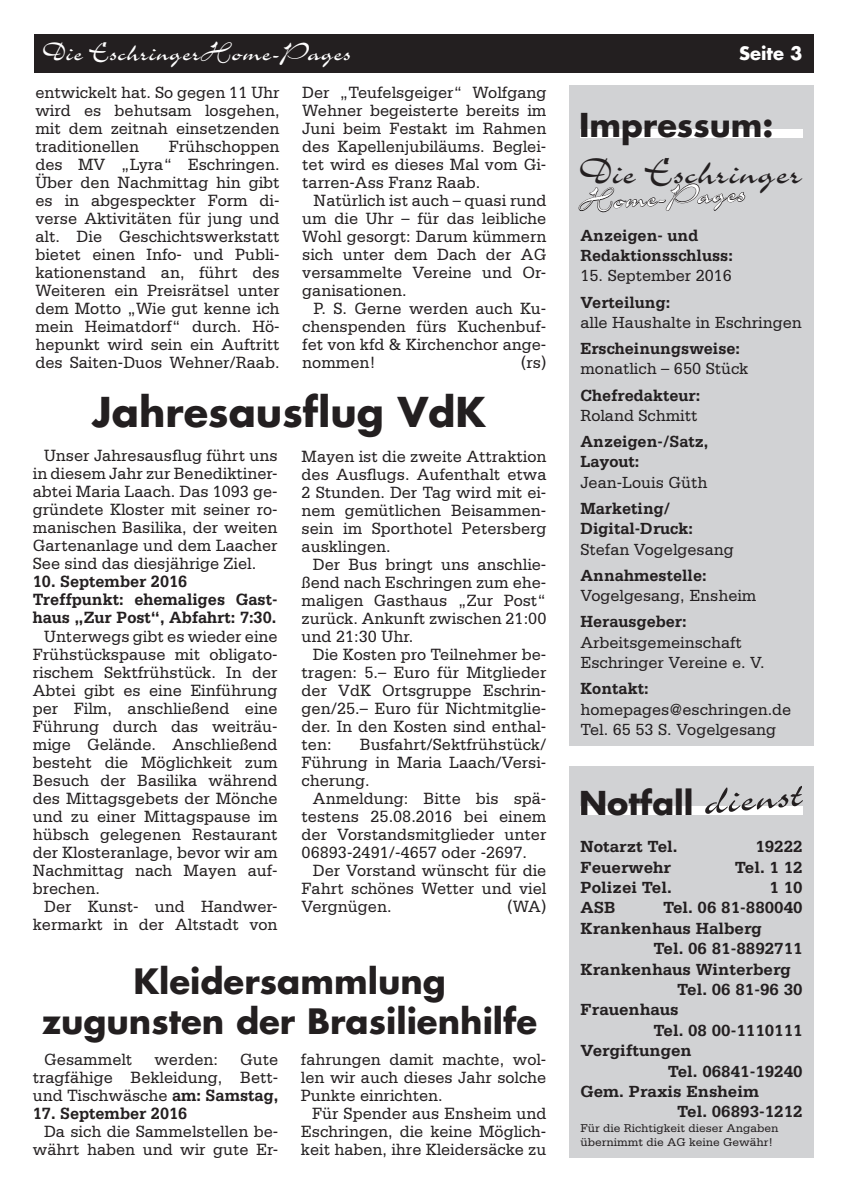
<style>
.page{position:relative;width:848px;height:1191px;background:#fff}
.page>*{position:absolute;margin:0;border:0;box-sizing:border-box;transform-origin:0 0}
.Zwischenüberschrift{font:48px "Charme LT";color:#231f20}
.t1{font:40.8px "Charme LT";color:#231f20}
.Uberschrift{font:700 40px "Futura LT";color:#231f20}
.Uberschrift-2{font:700 34px/40.8px "Futura LT";color:#231f20;text-align:center}
.t2{font:32.2px "Charme LT";color:#fff}
.Uberschrift-3{font:700 32px "Futura LT";color:#231f20}
.t3{font:29px "Charme LT";color:#fff}
.t4{font:700 18px "Futura LT";color:#fff}
.Grundtext{font:17.2px/18px "Serifa LT";color:#231f20;text-align:justify;scale:.95 1}
.Grundtext-2{font:700 17.2px/18px "Serifa LT";color:#231f20;scale:.95 1}
.t5{font:700 17px "Serifa LT";color:#231f20}
.t6{font:17px "Serifa LT";color:#231f20;scale:.96 1}
.t7{font:700 17px "Serifa LT";color:#231f20;scale:.96 1}
.t8{font:12px/14.4px "Serifa LT";color:#231f20}
.s1{font-weight:700}
</style>
<div class="page">
<div style="left:34px;top:34px;width:780px;height:38px;background:#231f20"></div>
<div style="left:569px;top:85px;width:245px;height:661px;background:#d1d2d4"></div>
<div style="left:569px;top:766px;width:245px;height:391px;background:#d1d2d4"></div>
<div style="left:580px;top:806px;width:222px;height:8px;background:#fff"></div>
<div style="left:580px;top:129px;width:222px;height:8px;background:#fff"></div>
<svg style="left:578px;top:183px;width:167px;height:30px"></svg>
<p class="t3" style="left:43px;top:38px;width:310px">Die EschringerHome-Pages</p>
<p class="t4" style="left:739px;top:42px;width:65px">Seite 3</p>
<p class="Grundtext" style="left:35px;top:84px;width:258px">entwickelt hat. So gegen 11 Uhr wird es behutsam losgehen, mit dem zeitnah einsetzenden traditionellen</p>
<p class="Grundtext" style="left:35px;top:138px;width:258px;text-indent:133px">Frühschoppen des MV „Lyra“ Eschringen.<br>Über den Nachmittag hin gibt es in abgespeckter Form di&shy;verse Aktivitäten für jung und alt. Die Geschichtswerkstatt bietet einen Info- und Publi&shy;kationenstand an, führt des Weiteren ein Preisrätsel unter dem Motto „Wie gut kenne ich mein Heimatdorf“ durch. Hö&shy;hepunkt wird sein ein Auftritt des Saiten-Duos Wehner/Raab.</p>
<p class="Grundtext" style="left:302px;top:84px;width:258px">Der „Teufelsgeiger“ Wolfgang Wehner begeisterte bereits im Juni beim Festakt im Rahmen des Kapellenjubiläums. Beglei&shy;tet wird es dieses Mal vom Gi&shy;tarren-Ass Franz Raab.</p>
<p class="Grundtext" style="left:302px;top:192px;width:258px;text-indent:11px">Natürlich ist auch – quasi rund um die Uhr – für das leibliche Wohl gesorgt: Darum kümmern sich unter dem Dach der AG versammelte Vereine und Or&shy;ganisationen.</p>
<p class="Grundtext" style="left:302px;top:300px;width:258px;text-indent:11px">P. S. Gerne werden auch Ku&shy;chenspenden fürs Kuchenbuf&shy;fet von kfd &amp; Kirchenchor ange&shy;nommen!</p>
<p class="Grundtext" style="left:521px;top:354px;width:28px">(rs)</p>
<p class="Uberschrift" style="left:92px;top:385px;width:395px">Jahresausflug VdK</p>
<p class="Grundtext" style="left:33px;top:447px;width:259px;text-indent:11px">Unser Jahresausflug führt uns in diesem Jahr zur Benediktiner&shy;abtei Maria Laach. Das 1093 ge&shy;gründete Kloster mit seiner ro&shy;manischen Basilika, der weiten Gartenanlage und dem Laacher See sind das diesjährige Ziel.</p>
<p class="Grundtext-2" style="left:33px;top:573px;width:164px">10. September 2016</p>
<p class="Grundtext-2" style="left:33px;top:591px;width:259px">Treffpunkt: ehemaliges Gast&shy;haus „Zur Post“, Abfahrt: 7:30.</p>
<p class="Grundtext" style="left:33px;top:627px;width:259px;text-indent:11px">Unterwegs gibt es wieder eine Frühstückspause mit obligato&shy;rischem Sektfrühstück. In der Abtei gibt es eine Einführung per Film, anschließend eine Führung durch das weiträu&shy;mige Gelände. Anschließend besteht die Möglichkeit zum Besuch der Basilika während des Mittagsgebets der Mönche und zu einer Mittagspause im hübsch gelegenen Restaurant der Klosteranlage, bevor wir am Nachmittag nach Mayen auf&shy;brechen.</p>
<p class="Grundtext" style="left:33px;top:897px;width:259px;text-align:right">Der Kunst- und Handwer&shy;kermarkt in der Altstadt von</p>
<p class="Grundtext" style="left:301px;top:447px;width:259px">Mayen ist die zweite Attraktion des Ausflugs. Aufenthalt etwa 2 Stunden. Der Tag wird mit ei&shy;nem gemütlichen Beisammen&shy;sein im Sporthotel Petersberg ausklingen.</p>
<p class="Grundtext" style="left:301px;top:555px;width:259px;text-indent:11px">Der Bus bringt uns anschlie&shy;ßend nach Eschringen zum ehe&shy;maligen Gasthaus „Zur Post“ zurück. Ankunft zwischen 21:00 und 21:30 Uhr.</p>
<p class="Grundtext" style="left:301px;top:645px;width:259px;text-indent:11px">Die Kosten pro Teilnehmer be&shy;tragen: 5.– Euro für Mitglieder der VdK Ortsgruppe Eschrin&shy;gen/25.– Euro für Nichtmitglie&shy;der. In den Kosten sind enthal&shy;ten:</p>
<p class="Grundtext" style="left:301px;top:735px;width:259px;text-indent:58px">Busfahrt/Sektfrühstück/ Führung in Maria Laach/Versi&shy;cherung.</p>
<p class="Grundtext" style="left:301px;top:789px;width:259px;text-indent:11px">Anmeldung: Bitte bis spä&shy;testens 25.08.2016 bei einem der Vorstandsmitglieder unter 06893-2491/-4657 oder -2697.</p>
<p class="Grundtext" style="left:301px;top:861px;width:259px;text-indent:11px">Der Vorstand wünscht für die Fahrt schönes Wetter und viel Vergnügen.</p>
<p class="Grundtext" style="left:507px;top:897px;width:43px">(WA)</p>
<p class="Uberschrift-2" style="left:42px;top:960px;width:496px">Kleidersammlung zugunsten der Brasilienhilfe</p>
<p class="Grundtext" style="left:33px;top:1050px;width:260px;text-indent:207px">Gute tragfähige Bekleidung, Bett&shy;und Tischwäsche <span class="s1">am: Samstag,</span></p>
<p class="Grundtext-2" style="left:33px;top:1104px;width:164px">17. September 2016</p>
<p class="Grundtext" style="left:33px;top:1122px;width:260px;text-align:right">Da sich die Sammelstellen be&shy;währt haben und wir gute Er-</p>
<p class="Grundtext" style="left:44px;top:1050px;width:94px">Gesammelt</p>
<p class="Grundtext" style="left:154px;top:1050px;width:68px">werden:</p>
<p class="Grundtext" style="left:301px;top:1050px;width:260px">fahrungen damit machte, wol&shy;len wir auch dieses Jahr solche Punkte einrichten.</p>
<p class="Grundtext" style="left:301px;top:1104px;width:260px;text-indent:11px">Für Spender aus Ensheim und Eschringen, die keine Möglich&shy;keit haben, ihre Kleidersäcke zu</p>
<p class="Uberschrift-3" style="left:579px;top:104px;width:196px">Impressum:</p>
<p class="t1" style="left:579px;top:153px;width:225px">Die Eschringer</p>
<p class="t2" style="left:578px;top:185px;width:168px;rotate:-3deg">Home-Pages</p>
<p class="t7" style="left:580px;top:225px;width:124px">Anzeigen- und</p>
<p class="t7" style="left:580px;top:245px;width:160px">Redaktionsschluss:</p>
<p class="t6" style="left:580px;top:266px;width:159px">15. September 2016</p>
<p class="t7" style="left:580px;top:292px;width:95px">Verteilung:</p>
<p class="t6" style="left:580px;top:313px;width:232px">alle Haushalte in Eschringen</p>
<p class="t7" style="left:580px;top:338px;width:168px">Erscheinungsweise:</p>
<p class="t6" style="left:580px;top:359px;width:176px">monatlich – 650 Stück</p>
<p class="t7" style="left:580px;top:385px;width:126px">Chefredakteur:</p>
<p class="t6" style="left:580px;top:406px;width:123px">Roland Schmitt</p>
<p class="t7" style="left:580px;top:431px;width:135px">Anzeigen-/Satz,</p>
<p class="t7" style="left:580px;top:452px;width:63px">Layout:</p>
<p class="t6" style="left:580px;top:473px;width:134px">Jean-Louis Güth</p>
<p class="t7" style="left:580px;top:498px;width:95px">Marketing/</p>
<p class="t7" style="left:580px;top:519px;width:119px">Digital-Druck:</p>
<p class="t6" style="left:580px;top:540px;width:161px">Stefan Vogelgesang</p>
<p class="t7" style="left:580px;top:565px;width:133px">Annahmestelle:</p>
<p class="t6" style="left:580px;top:586px;width:185px">Vogelgesang, Ensheim</p>
<p class="t7" style="left:580px;top:611px;width:112px">Herausgeber:</p>
<p class="t6" style="left:580px;top:632px;width:170px">Arbeitsgemeinschaft</p>
<p class="t6" style="left:580px;top:653px;width:193px">Eschringer Vereine e. V.</p>
<p class="t7" style="left:580px;top:678px;width:72px">Kontakt:</p>
<p class="t6" style="left:580px;top:699px;width:221px">homepages@eschringen.de</p>
<p class="t6" style="left:580px;top:720px;width:205px">Tel. 65 53 S. Vogelgesang</p>
<p class="Uberschrift-3" style="left:579px;top:781px;width:116px">Notfall</p>
<p class="Zwischenüberschrift" style="left:701px;top:778px;width:101px;rotate:-5deg">dienst</p>
<p class="t5" style="left:580px;top:836px;width:99px">Notarzt Tel.</p>
<p class="t5" style="left:755px;top:836px;width:49px">19222</p>
<p class="t5" style="left:580px;top:857px;width:92px">Feuerwehr</p>
<p class="t5" style="left:735px;top:857px;width:69px">Tel. 1 12</p>
<p class="t5" style="left:580px;top:877px;width:93px">Polizei Tel.</p>
<p class="t5" style="left:769px;top:877px;width:35px">1 10</p>
<p class="t5" style="left:580px;top:898px;width:36px">ASB</p>
<p class="t5" style="left:663px;top:898px;width:141px">Tel. 06 81-880040</p>
<p class="t5" style="left:580px;top:918px;width:183px">Krankenhaus Halberg</p>
<p class="t5" style="left:653px;top:938px;width:150px">Tel. 06 81-8892711</p>
<p class="t5" style="left:580px;top:959px;width:212px">Krankenhaus Winterberg</p>
<p class="t5" style="left:677px;top:979px;width:127px">Tel. 06 81-96 30</p>
<p class="t5" style="left:580px;top:1000px;width:100px">Frauenhaus</p>
<p class="t5" style="left:653px;top:1020px;width:150px">Tel. 08 00-1110111</p>
<p class="t5" style="left:580px;top:1040px;width:113px">Vergiftungen</p>
<p class="t5" style="left:667px;top:1061px;width:136px">Tel. 06841-19240</p>
<p class="t5" style="left:580px;top:1081px;width:180px">Gem. Praxis Ensheim</p>
<p class="t5" style="left:677px;top:1102px;width:127px">Tel. 06893-1212</p>
<p class="t8" style="left:580px;top:1120px;width:200px">Für die Richtigkeit dieser Angaben übernimmt die AG keine Gewähr!</p>
</div>
